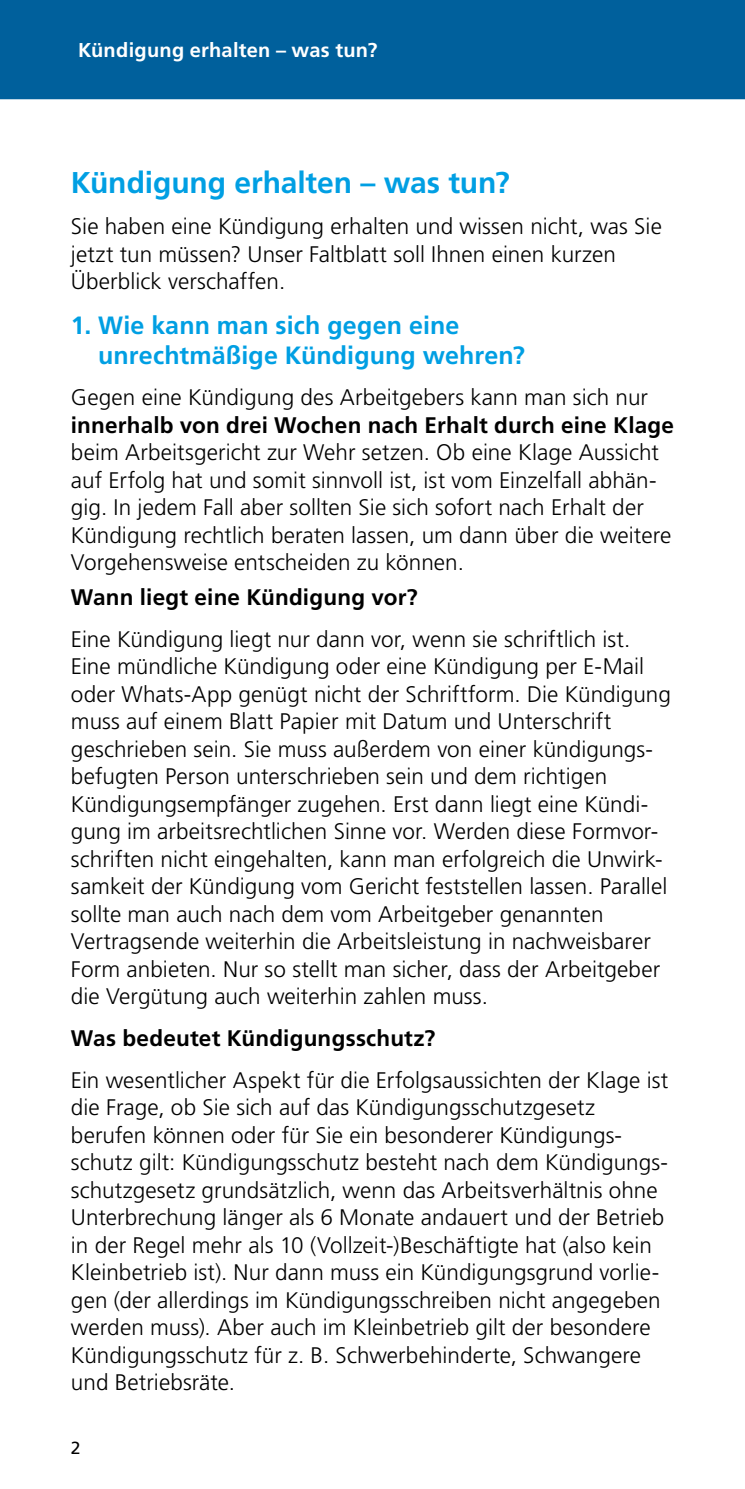
<style>
.page{position:relative;width:745px;height:1489px;background:#fff}
.page>*{position:absolute;margin:0;border:0;box-sizing:border-box;transform-origin:0 0}
.Headline_1{font:700 30px "Frutiger LT Pro";letter-spacing:-.005em;color:#009fe3}
.Headline_2{font:700 25px/30px "Frutiger LT Pro";letter-spacing:.005em;color:#009fe3}
.t1{font:300 22.5px/27.5px "Frutiger LT Pro";color:#000}
.t2{font:700 22.5px "Frutiger LT Pro";letter-spacing:.01em;color:#000}
.t3{font:700 20px "Frutiger LT Pro";letter-spacing:.01em;color:#fff}
.t4{font:17.5px "Frutiger LT Pro";color:#000}
.s1{font-weight:700}
</style>
<div class="page">
<div style="left:0;top:0;width:744px;height:99px;background:#00609c"></div>
<p class="t3" style="left:78px;top:38px;width:300px">Kündigung erhalten – was tun?</p>
<p class="Headline_1" style="left:71px;top:164px;width:440px">Kündigung erhalten – was tun?</p>
<p class="t1" style="left:71px;top:213px;width:592px">Sie haben eine Kündigung erhalten und wissen nicht, was Sie jetzt tun müssen? Unser Faltblatt soll Ihnen einen kurzen<br>Überblick verschaffen.</p>
<p class="Headline_2" style="left:98px;top:310px;width:428px;text-indent:-27px">1. Wie kann man sich gegen eine unrechtmäßige Kündigung wehren?</p>
<p class="t1" style="left:71px;top:384px;width:604px">Gegen eine Kündigung des Arbeitgebers kann man sich nur <span class="s1">innerhalb von drei Wochen nach Erhalt durch eine Klage </span>beim Arbeitsgericht zur Wehr setzen. Ob eine Klage Aussicht auf Erfolg hat und somit sinnvoll ist, ist vom Einzelfall abhän&shy;gig. In jedem Fall aber sollten Sie sich sofort nach Erhalt der Kündigung rechtlich beraten lassen, um dann über die weitere Vorgehensweise entscheiden zu können.</p>
<p class="t2" style="left:71px;top:583px;width:348px">Wann liegt eine Kündigung vor?</p>
<p class="t1" style="left:71px;top:625px;width:601px">Eine Kündigung liegt nur dann vor, wenn sie schriftlich ist.<br>Eine mündliche Kündigung oder eine Kündigung per E-Mail oder Whats-App genügt nicht der Schriftform. Die Kündigung muss auf einem Blatt Papier mit Datum und Unterschrift geschrieben sein. Sie muss außerdem von einer kündigungs&shy;befugten Person unterschrieben sein und dem richtigen Kündigungsempfänger zugehen. Erst dann liegt eine Kündi&shy;gung im arbeitsrechtlichen Sinne vor. Werden diese Formvor&shy;schriften nicht eingehalten, kann man erfolgreich die Unwirk&shy;samkeit der Kündigung vom Gericht feststellen lassen. Parallel sollte man auch nach dem vom Arbeitgeber genannten Vertragsende weiterhin die Arbeitsleistung in nachweisbarer Form anbieten. Nur so stellt man sicher, dass der Arbeitgeber die Vergütung auch weiterhin zahlen muss.</p>
<p class="t2" style="left:71px;top:1024px;width:366px">Was bedeutet Kündigungsschutz?</p>
<p class="t1" style="left:71px;top:1066px;width:598px">Ein wesentlicher Aspekt für die Erfolgsaussichten der Klage ist die Frage, ob Sie sich auf das Kündigungsschutzgesetz berufen können oder für Sie ein besonderer Kündigungs&shy;schutz gilt: Kündigungsschutz besteht nach dem Kündigungs&shy;schutzgesetz grundsätzlich, wenn das Arbeitsverhältnis ohne Unterbrechung länger als 6 Monate andauert und der Betrieb in der Regel mehr als 10 (Vollzeit-)Beschäftigte hat (also kein Kleinbetrieb ist). Nur dann muss ein Kündigungsgrund vorlie&shy;gen (der allerdings im Kündigungsschreiben nicht angegeben werden muss). Aber auch im Kleinbetrieb gilt der besondere Kündigungsschutz für z. B. Schwerbehinderte, Schwangere und Betriebsräte.</p>
<p class="t4" style="left:71px;top:1436px;width:11px">2</p>
</div>
